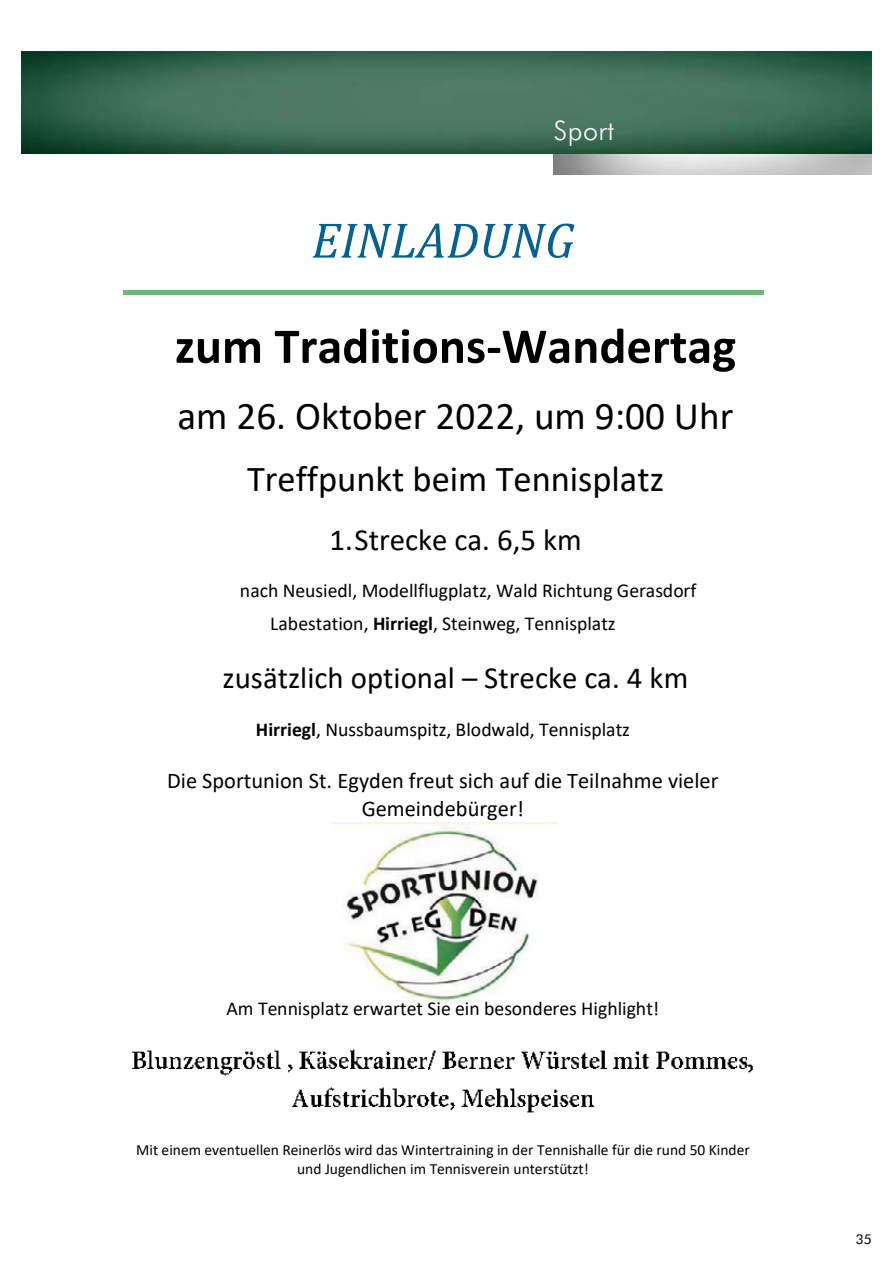
<style>
.page{position:relative;width:893px;height:1263px;background:#fff}
.page>*{position:absolute;margin:0;border:0;box-sizing:border-box;transform-origin:0 0}
.t1{font:700 50.55px "Calibri";color:#000}
.t2{font:italic 50.55px "Cambria";color:#036194}
.t3{font:39.15px "Calibri";color:#000}
.t4{font:36.45px "Calibri";color:#000}
.t5{font:30.75px "Calibri";color:#000}
.t6{font:300 27px "Futura BT";letter-spacing:.02em;color:#fff}
.t7{font:22.35px/27.5px "Calibri";color:#000;text-align:center}
.t8{font:19.65px/32.7px "Calibri";color:#000}
.t9{font:15.45px/18.9px "Calibri";color:#000;text-align:center}
.t10{font:13.5px "Futura BT";color:#000}
.s1{font-weight:700}
</style>
<div class="page">
<img style="left:553px;top:153px;width:319px;height:21px">
<img style="left:21px;top:51px;width:851px;height:102px">
<img style="left:333px;top:822px;width:225px;height:181px">
<hr style="left:123px;top:290px;width:640px;height:4px;background:#6ab975">
<img style="left:132px;top:1049px;width:476px;height:27px">
<img style="left:299px;top:1049px;width:10px;height:27px">
<img style="left:428px;top:1049px;width:11px;height:27px">
<img style="left:442px;top:1049px;width:7px;height:27px">
<img style="left:618px;top:1051px;width:130px;height:18px">
<img style="left:612px;top:1053px;width:6px;height:16px">
<img style="left:748px;top:1064px;width:5px;height:9px">
<img style="left:292px;top:1087px;width:303px;height:26px">
<h3 class="t6" style="left:554px;top:114px;width:62px">Sport</h3>
<h1 class="t2" style="left:312px;top:205px;width:264px">EINLADUNG</h1>
<h1 class="t1" style="left:175px;top:310px;width:563px">zum Traditions-Wandertag</h1>
<h2 class="t3" style="left:178px;top:389px;width:557px">am 26. Oktober 2022, um 9:00 Uhr</h2>
<h3 class="t4" style="left:247px;top:454px;width:419px">Treffpunkt beim Tennisplatz</h3>
<h3 class="t5" style="left:329px;top:518px;width:254px">1.Strecke ca. 6,5 km</h3>
<p class="t8" style="left:270px;top:574px;width:428px;text-indent:-30px">nach Neusiedl, Modellflugplatz, Wald Richtung Gerasdorf<br>Labestation, <span class="s1">Hirriegl</span>, Steinweg, Tennisplatz</p>
<h3 class="t5" style="left:223px;top:657px;width:467px">zusätzlich optional – Strecke ca. 4 km</h3>
<p class="t8" style="left:256px;top:712px;width:376px"><span class="s1">Hirriegl</span>, Nussbaumspitz, Blodwald, Tennisplatz</p>
<p class="t7" style="left:167px;top:766px;width:553px">Die Sportunion St. Egyden freut sich auf die Teilnahme vieler<br>Gemeindebürger!</p>
<p class="t8" style="left:226px;top:992px;width:434px">Am Tennisplatz erwartet Sie ein besonderes Highlight!</p>
<p class="t9" style="left:136px;top:1140px;width:615px">Mit einem eventuellen Reinerlös wird das Wintertraining in der Tennishalle für die rund 50 Kinder und Jugendlichen im Tennisverein unterstützt!</p>
<p class="t10" style="left:856px;top:1230px;width:17px">35</p>
</div>
